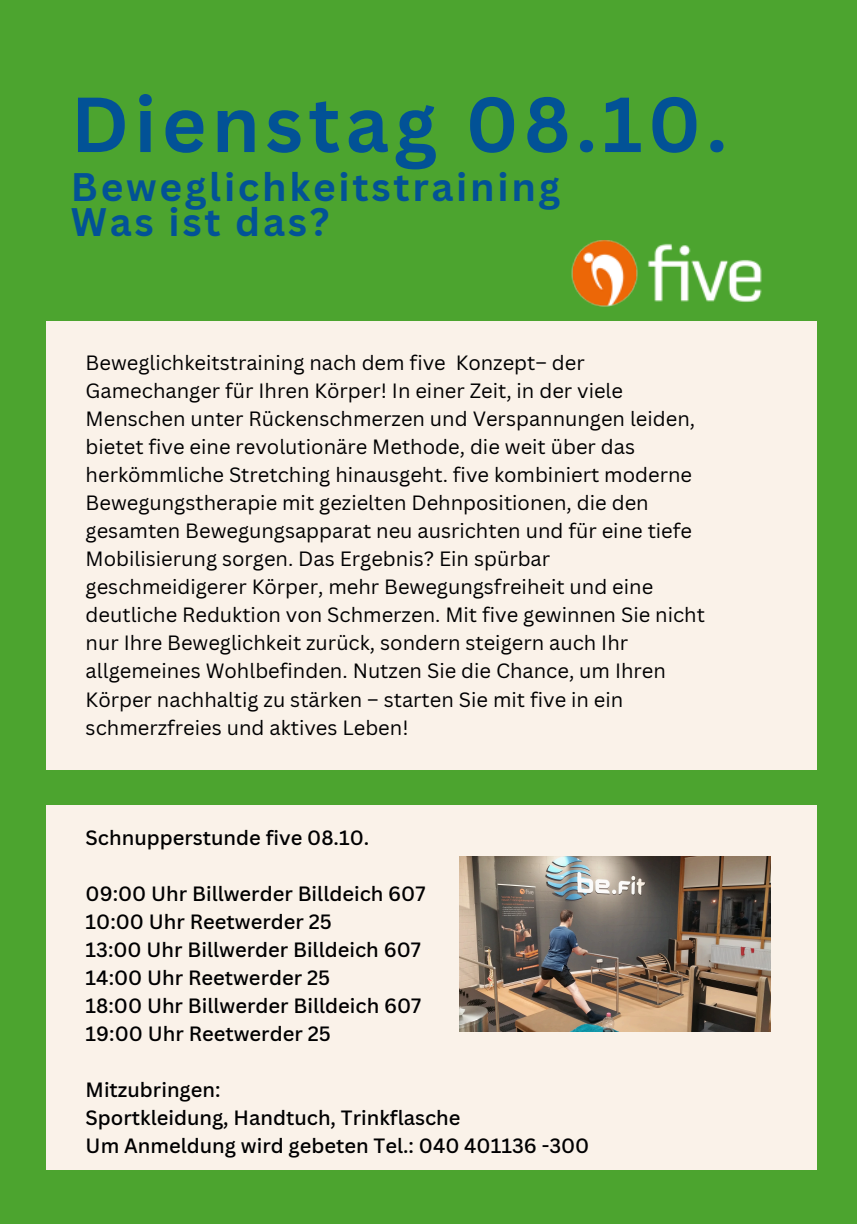
<style>
.page{position:relative;width:857px;height:1224px;background:#fff}
.page>*{position:absolute;margin:0;border:0;box-sizing:border-box;transform-origin:0 0}
.t1{font:700 76.2px "Canva Sans";letter-spacing:.07em;color:#025296}
.t2{font:700 38.8px/35.6px "Canva Sans";letter-spacing:.07em;color:#025296}
.t3{font:20.2px/28px "Canva Sans";color:#000001}
.t4{font:500 20.2px/28px "Canva Sans";color:#000001}
</style>
<div class="page">
<div style="left:0;top:0;width:856px;height:1224px;background:#4ca42f"></div>
<div style="left:46px;top:321px;width:770px;height:449px;background:#faf2e9"></div>
<div style="left:46px;top:805px;width:770px;height:365px;background:#faf2e9"></div>
<img style="left:460px;top:856px;width:310px;height:176px">
<img style="left:571px;top:241px;width:191px;height:66px">
<p class="t1" style="left:71px;top:71px;width:658px">Dienstag 08.10.</p>
<p class="t2" style="left:71px;top:168px;width:491px">Beweglichkeitstraining<br>Was ist das?</p>
<h1 class="t3" style="left:86px;top:348px;width:621px">Beweglichkeitstraining nach dem five Konzept– der Gamechanger für Ihren Körper! In einer Zeit, in der viele Menschen unter Rückenschmerzen und Verspannungen leiden, bietet five eine revolutionäre Methode, die weit über das herkömmliche Stretching hinausgeht. five kombiniert moderne Bewegungstherapie mit gezielten Dehnpositionen, die den gesamten Bewegungsapparat neu ausrichten und für eine tiefe Mobilisierung sorgen. Das Ergebnis? Ein spürbar geschmeidigerer Körper, mehr Bewegungsfreiheit und eine deutliche Reduktion von Schmerzen. Mit five gewinnen Sie nicht nur Ihre Beweglichkeit zurück, sondern steigern auch Ihr allgemeines Wohlbefinden. Nutzen Sie die Chance, um Ihren Körper nachhaltig zu stärken – starten Sie mit five in ein schmerzfreies und aktives Leben!</h1>
<h3 class="t4" style="left:86px;top:823px;width:285px">Schnupperstunde five 08.10.</h3>
<h3 class="t4" style="left:86px;top:879px;width:341px">09:00 Uhr Billwerder Billdeich 607<br>10:00 Uhr Reetwerder 25<br>13:00 Uhr Billwerder Billdeich 607<br>14:00 Uhr Reetwerder 25<br>18:00 Uhr Billwerder Billdeich 607<br>19:00 Uhr Reetwerder 25</h3>
<h3 class="t4" style="left:86px;top:1075px;width:505px">Mitzubringen:<br>Sportkleidung, Handtuch, Trinkflasche<br>Um Anmeldung wird gebeten Tel.: 040 401136 -300</h3>
</div>
